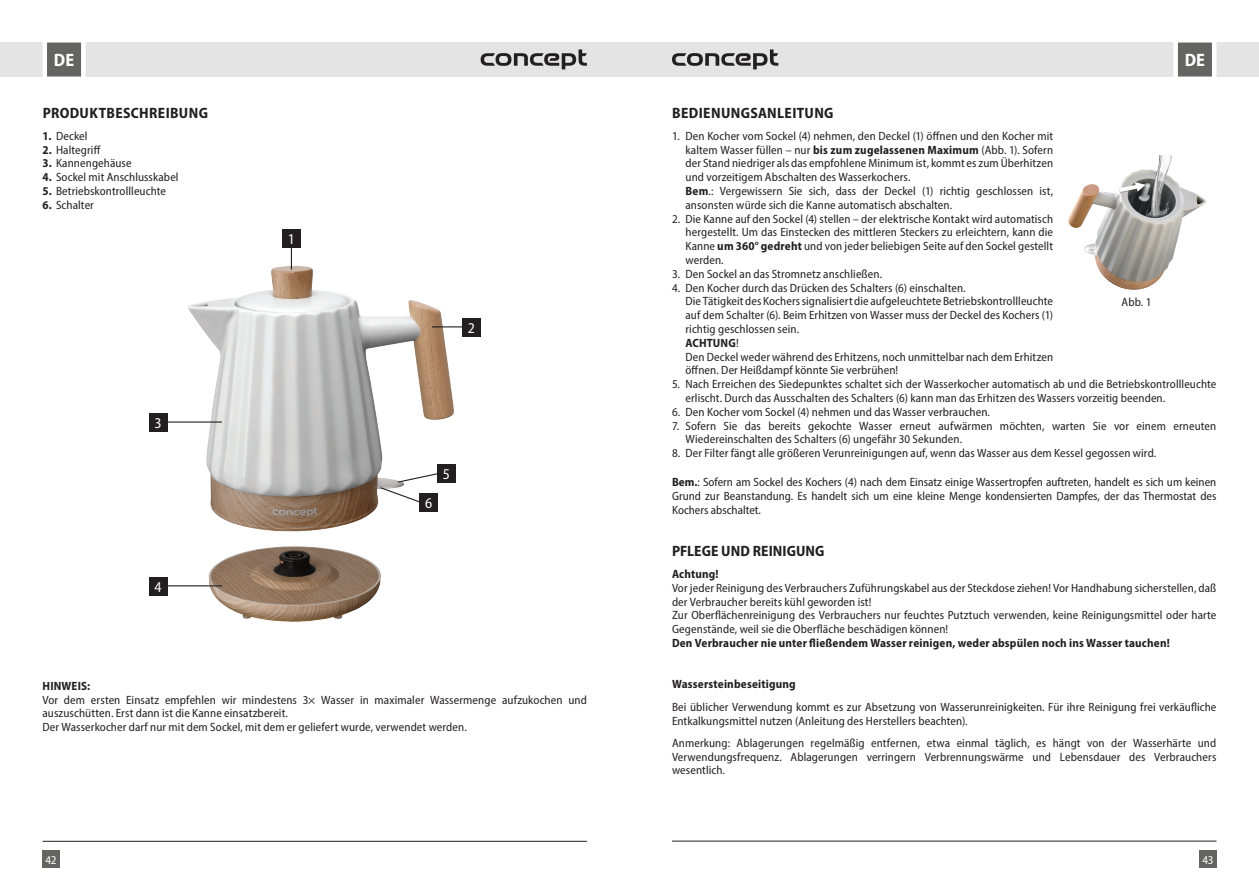
<style>
.page{position:relative;width:1259px;height:893px;background:#fff}
.page>*{position:absolute;margin:0;border:0;box-sizing:border-box;transform-origin:0 0}
.t1{font:700 semi-condensed 18px "Myriad Pro";color:#fff}
.t2{font:700 semi-condensed 15px "Myriad Pro";letter-spacing:.02em;color:#231f20}
.t3{font:semi-condensed 15px "Myriad Pro";color:#fff}
.t4{font:semi-condensed 12px/13.8px "Myriad Pro";letter-spacing:.01em;color:#231f20}
.t5{font:700 semi-condensed 12px "Myriad Pro";letter-spacing:.015em;color:#231f20}
.t6{font:semi-condensed 12px "Myriad Pro";color:#fff}
.s1{font-weight:700}
</style>
<div class="page">
<div style="left:629px;top:43px;width:630px;height:34px;background:#e4e4e4"></div>
<div style="left:0;top:43px;width:629px;height:34px;background:#e4e4e4"></div>
<div style="left:43px;top:850px;width:17px;height:17px;background:#646463"></div>
<div style="left:1199px;top:850px;width:17px;height:17px;background:#646463"></div>
<svg style="left:1171px;top:42px;width:47px;height:35px;background:#8f8f8e"></svg>
<svg style="left:40px;top:42px;width:48px;height:35px;background:#919190"></svg>
<hr style="left:672px;top:841px;width:544px;height:1px;background:#231f20">
<hr style="left:43px;top:841px;width:544px;height:1px;background:#231f20">
<svg style="left:480px;top:49px;width:107px;height:20px"></svg>
<svg style="left:672px;top:49px;width:106px;height:20px"></svg>
<img style="left:186px;top:264px;width:270px;height:358px">
<svg style="left:291px;top:248px;width:1px;height:22px"></svg>
<div style="left:282px;top:229px;width:18px;height:19px;background:#231f20"></div>
<hr style="left:432px;top:326px;width:30px;height:1px;background:#231f20">
<div style="left:462px;top:318px;width:18px;height:18px;background:#231f20"></div>
<hr style="left:167px;top:585px;width:55px;height:1px;background:#231f20">
<hr style="left:167px;top:421px;width:55px;height:2px;background:#231f20">
<svg style="left:379px;top:472px;width:62px;height:32px"></svg>
<div style="left:437px;top:464px;width:18px;height:19px;background:#231f20"></div>
<div style="left:420px;top:493px;width:18px;height:18px;background:#231f20"></div>
<div style="left:149px;top:577px;width:18px;height:18px;background:#231f20"></div>
<div style="left:149px;top:413px;width:18px;height:19px;background:#231f20"></div>
<img style="left:1068px;top:156px;width:138px;height:134px">
<h1 class="t1" style="left:54px;top:48px;width:22px">DE</h1>
<h1 class="t1" style="left:1184px;top:48px;width:22px">DE</h1>
<p class="t2" style="left:43px;top:103px;width:167px">PRODUKTBESCHREIBUNG</p>
<p class="t4" style="left:43px;top:129px;width:47px"><span class="s1">1.</span> Deckel</p>
<p class="t4" style="left:43px;top:143px;width:60px"><span class="s1">2.</span> Haltegriff</p>
<p class="t4" style="left:43px;top:156px;width:91px"><span class="s1">3.</span> Kannengehäuse</p>
<p class="t4" style="left:43px;top:170px;width:138px"><span class="s1">4.</span> Sockel mit Anschlusskabel</p>
<p class="t4" style="left:43px;top:184px;width:125px"><span class="s1">5.</span> Betriebskontrollleuchte</p>
<p class="t4" style="left:43px;top:198px;width:53px"><span class="s1">6.</span> Schalter</p>
<p class="t3" style="left:155px;top:414px;width:9px">3</p>
<p class="t3" style="left:155px;top:577px;width:9px">4</p>
<p class="t3" style="left:288px;top:230px;width:9px">1</p>
<p class="t3" style="left:468px;top:318px;width:9px">2</p>
<p class="t3" style="left:425px;top:493px;width:9px">6</p>
<p class="t3" style="left:443px;top:465px;width:9px">5</p>
<p class="t5" style="left:43px;top:678px;width:49px">HINWEIS:</p>
<p class="t4" style="left:43px;top:692px;width:546px">Vor dem ersten Einsatz empfehlen wir mindestens 3× Wasser in maximaler Wassermenge aufzukochen und auszuschütten. Erst dann ist die Kanne einsatzbereit.<br>Der Wasserkocher darf nur mit dem Sockel, mit dem er geliefert wurde, verwendet werden.</p>
<p class="t2" style="left:672px;top:103px;width:163px">BEDIENUNGSANLEITUNG</p>
<p class="t4" style="left:685px;top:129px;width:369px;text-indent:-14px">1. Den Kocher vom Sockel (4) nehmen, den Deckel (1) öffnen und den Kocher mit kaltem Wasser füllen – nur <span class="s1">bis zum zugelassenen Maximum</span> (Abb. 1). Sofern der Stand niedriger als das empfohlene Minimum ist, kommt es zum Überhitzen und vorzeitigem Abschalten des Wasserkochers.<br><span class="s1">Bem</span>.: Vergewissern Sie sich, dass der Deckel (1) richtig geschlossen ist, ansonsten würde sich die Kanne automatisch abschalten.</p>
<p class="t4" style="left:685px;top:212px;width:369px;text-align:justify;text-indent:-14px">2. Die Kanne auf den Sockel (4) stellen – der elektrische Kontakt wird automatisch hergestellt. Um das Einstecken des mittleren Steckers zu erleichtern, kann die Kanne <span class="s1">um 360° gedreht</span> und von jeder beliebigen Seite auf den Sockel gestellt werden.</p>
<p class="t4" style="left:672px;top:267px;width:212px">3. Den Sockel an das Stromnetz anschließen.</p>
<p class="t4" style="left:685px;top:281px;width:369px;text-indent:-14px">4. Den Kocher durch das Drücken des Schalters (6) einschalten.<br>Die Tätigkeit des Kochers signalisiert die aufgeleuchtete Betriebskontrollleuchte auf dem Schalter (6). Beim Erhitzen von Wasser muss der Deckel des Kochers (1) richtig geschlossen sein.<br><span class="s1">ACHTUNG</span>!<br>Den Deckel weder während des Erhitzens, noch unmittelbar nach dem Erhitzen öffnen. Der Heißdampf könnte Sie verbrühen!</p>
<p class="t4" style="left:685px;top:377px;width:532px;text-indent:-14px">5. Nach Erreichen des Siedepunktes schaltet sich der Wasserkocher automatisch ab und die Betriebskontrollleuchte erlischt. Durch das Ausschalten des Schalters (6) kann man das Erhitzen des Wassers vorzeitig beenden.</p>
<p class="t4" style="left:672px;top:405px;width:319px">6. Den Kocher vom Sockel (4) nehmen und das Wasser verbrauchen.</p>
<p class="t4" style="left:685px;top:419px;width:532px;text-indent:-14px">7. Sofern Sie das bereits gekochte Wasser erneut aufwärmen möchten, warten Sie vor einem erneuten<br>Wiedereinschalten des Schalters (6) ungefähr 30 Sekunden.</p>
<p class="t4" style="left:672px;top:446px;width:486px">8. Der Filter fängt alle größeren Verunreinigungen auf, wenn das Wasser aus dem Kessel gegossen wird.</p>
<p class="t4" style="left:672px;top:474px;width:546px;line-height:14.4px;text-align:justify"><span class="s1">Bem.</span>: Sofern am Sockel des Kochers (4) nach dem Einsatz einige Wassertropfen auftreten, handelt es sich um keinen Grund zur Beanstandung. Es handelt sich um eine kleine Menge kondensierten Dampfes, der das Thermostat des Kochers abschaltet.</p>
<p class="t2" style="left:672px;top:541px;width:154px">PFLEGE UND REINIGUNG</p>
<p class="t5" style="left:672px;top:566px;width:48px">Achtung!</p>
<p class="t4" style="left:672px;top:581px;width:546px">Vor jeder Reinigung des Verbrauchers Zuführungskabel aus der Steckdose ziehen! Vor Handhabung sicherstellen, daß der Verbraucher bereits kühl geworden ist!<br>Zur Oberflächenreinigung des Verbrauchers nur feuchtes Putztuch verwenden, keine Reinigungsmittel oder harte Gegenstände, weil sie die Oberfläche beschädigen können!</p>
<p class="t5" style="left:672px;top:635px;width:499px">Den Verbraucher nie unter fließendem Wasser reinigen, weder abspülen noch ins Wasser tauchen!</p>
<p class="t5" style="left:672px;top:677px;width:125px">Wassersteinbeseitigung</p>
<p class="t4" style="left:672px;top:700px;width:546px">Bei üblicher Verwendung kommt es zur Absetzung von Wasserunreinigkeiten. Für ihre Reinigung frei verkäufliche<br>Entkalkungsmittel nutzen (Anleitung des Herstellers beachten).</p>
<p class="t4" style="left:672px;top:736px;width:546px;text-align:justify">Anmerkung: Ablagerungen regelmäßig entfernen, etwa einmal täglich, es hängt von der Wasserhärte und Verwendungsfrequenz. Ablagerungen verringern Verbrennungswärme und Lebensdauer des Verbrauchers wesentlich.</p>
<p class="t4" style="left:1121px;top:295px;width:31px">Abb. 1</p>
<p class="t6" style="left:45px;top:852px;width:13px">42</p>
<p class="t6" style="left:1202px;top:852px;width:13px">43</p>
</div>
